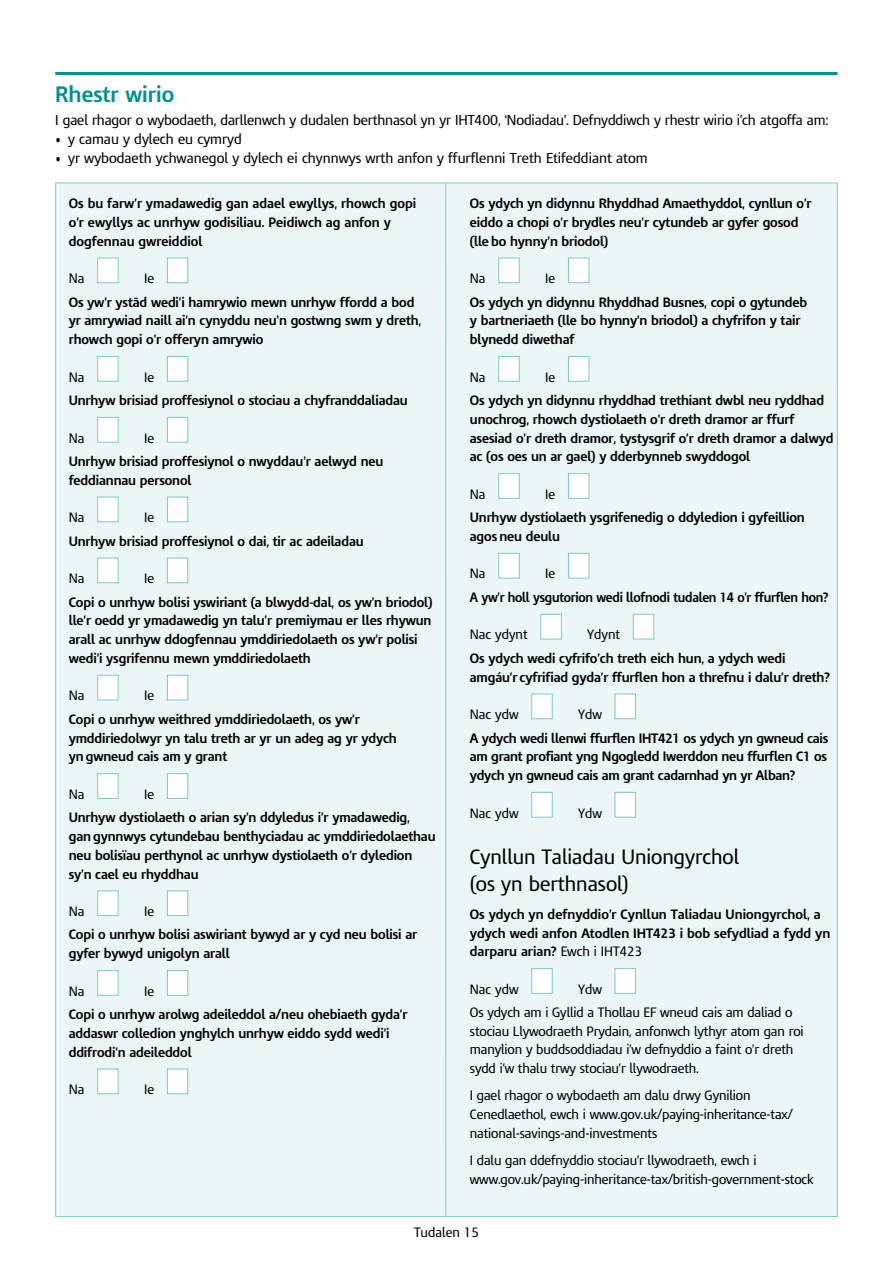
<style>
.page{position:relative;width:893px;height:1263px;background:#fff}
.page>*{position:absolute;margin:0;border:0;box-sizing:border-box;transform-origin:0 0}
.t1{font:700 21px "HMRC Modena";color:#00938b}
.t2{font:19.5px/26.2px "HMRC Modena";color:#000}
.t3{font:13.5px "HMRC Modena";letter-spacing:-.01em;color:#000}
.t4{font:700 12.75px/18.8px "HMRC Modena";letter-spacing:-.01em;color:#000}
.t5{font:12.75px/18.8px "HMRC Modena";letter-spacing:-.01em;color:#000}
.t6{font:700 12.75px "HMRC Modena";letter-spacing:-.01em;color:#000;scale:.96 1}
.s1{font-weight:400}
</style>
<div class="page">
<hr style="left:55px;top:72px;width:782px;height:3px;background:#00938b">
<div style="left:56px;top:183px;width:781px;height:1033px;background:#ebf6f6"></div>
<div style="left:97px;top:258px;width:22px;height:25px;background:#fff;border:1px solid #80c9c5"></div>
<div style="left:167px;top:258px;width:21px;height:25px;background:#fff;border:1px solid #80c9c5"></div>
<div style="left:97px;top:356px;width:22px;height:26px;background:#fff;border:1px solid #80c9c5"></div>
<div style="left:167px;top:356px;width:21px;height:26px;background:#fff;border:1px solid #80c9c5"></div>
<div style="left:97px;top:417px;width:22px;height:25px;background:#fff;border:1px solid #80c9c5"></div>
<div style="left:167px;top:417px;width:21px;height:25px;background:#fff;border:1px solid #80c9c5"></div>
<div style="left:97px;top:497px;width:22px;height:25px;background:#fff;border:1px solid #80c9c5"></div>
<div style="left:167px;top:497px;width:21px;height:25px;background:#fff;border:1px solid #80c9c5"></div>
<div style="left:97px;top:558px;width:22px;height:25px;background:#fff;border:1px solid #80c9c5"></div>
<div style="left:167px;top:558px;width:21px;height:25px;background:#fff;border:1px solid #80c9c5"></div>
<div style="left:97px;top:675px;width:22px;height:25px;background:#fff;border:1px solid #80c9c5"></div>
<div style="left:167px;top:675px;width:21px;height:25px;background:#fff;border:1px solid #80c9c5"></div>
<div style="left:97px;top:773px;width:22px;height:26px;background:#fff;border:1px solid #80c9c5"></div>
<div style="left:167px;top:773px;width:21px;height:26px;background:#fff;border:1px solid #80c9c5"></div>
<div style="left:97px;top:890px;width:22px;height:26px;background:#fff;border:1px solid #80c9c5"></div>
<div style="left:167px;top:890px;width:21px;height:26px;background:#fff;border:1px solid #80c9c5"></div>
<div style="left:97px;top:970px;width:22px;height:26px;background:#fff;border:1px solid #80c9c5"></div>
<div style="left:167px;top:970px;width:21px;height:26px;background:#fff;border:1px solid #80c9c5"></div>
<div style="left:97px;top:1069px;width:22px;height:25px;background:#fff;border:1px solid #80c9c5"></div>
<div style="left:167px;top:1069px;width:21px;height:25px;background:#fff;border:1px solid #80c9c5"></div>
<div style="left:498px;top:258px;width:22px;height:25px;background:#fff;border:1px solid #80c9c5"></div>
<div style="left:568px;top:258px;width:21px;height:25px;background:#fff;border:1px solid #80c9c5"></div>
<div style="left:498px;top:356px;width:22px;height:26px;background:#fff;border:1px solid #80c9c5"></div>
<div style="left:568px;top:356px;width:21px;height:26px;background:#fff;border:1px solid #80c9c5"></div>
<div style="left:498px;top:473px;width:22px;height:26px;background:#fff;border:1px solid #80c9c5"></div>
<div style="left:568px;top:473px;width:21px;height:26px;background:#fff;border:1px solid #80c9c5"></div>
<div style="left:498px;top:553px;width:22px;height:25px;background:#fff;border:1px solid #80c9c5"></div>
<div style="left:568px;top:553px;width:21px;height:25px;background:#fff;border:1px solid #80c9c5"></div>
<div style="left:540px;top:614px;width:22px;height:25px;background:#fff;border:1px solid #80c9c5"></div>
<div style="left:633px;top:614px;width:21px;height:25px;background:#fff;border:1px solid #80c9c5"></div>
<div style="left:531px;top:694px;width:22px;height:25px;background:#fff;border:1px solid #80c9c5"></div>
<div style="left:615px;top:694px;width:21px;height:25px;background:#fff;border:1px solid #80c9c5"></div>
<div style="left:531px;top:792px;width:22px;height:25px;background:#fff;border:1px solid #80c9c5"></div>
<div style="left:615px;top:792px;width:21px;height:25px;background:#fff;border:1px solid #80c9c5"></div>
<div style="left:531px;top:968px;width:22px;height:26px;background:#fff;border:1px solid #80c9c5"></div>
<div style="left:615px;top:968px;width:21px;height:26px;background:#fff;border:1px solid #80c9c5"></div>
<hr style="left:445px;top:183px;width:1px;height:1034px;background:#80c9c5">
<h1 class="t1" style="left:55px;top:81px;width:120px">Rhestr wirio</h1>
<p class="t3" style="left:55px;top:112px;width:775px">I gael rhagor o wybodaeth, darllenwch y dudalen berthnasol yn yr IHT400, ‘Nodiadau’. Defnyddiwch y rhestr wirio i’ch atgoffa am:</p>
<p class="t3" style="left:55px;top:131px;width:188px">• y camau y dylech eu cymryd</p>
<p class="t3" style="left:55px;top:149px;width:594px">• yr wybodaeth ychwanegol y dylech ei chynnwys wrth anfon y ffurflenni Treth Etifeddiant atom</p>
<p class="t4" style="left:69px;top:194px;width:349px">Os bu farw’r ymadawedig gan adael ewyllys, rhowch gopi o’r ewyllys ac unrhyw godisiliau. Peidiwch ag anfon y dogfennau gwreiddiol</p>
<p class="t5" style="left:69px;top:269px;width:17px">Na</p>
<p class="t5" style="left:144px;top:269px;width:12px">Ie</p>
<p class="t4" style="left:69px;top:292px;width:354px">Os yw’r ystâd wedi’i hamrywio mewn unrhyw ffordd a bod yr amrywiad naill ai’n cynyddu neu’n gostwng swm y dreth, rhowch gopi o’r offeryn amrywio</p>
<p class="t5" style="left:69px;top:367px;width:17px">Na</p>
<p class="t5" style="left:144px;top:367px;width:12px">Ie</p>
<p class="t4" style="left:69px;top:391px;width:340px">Unrhyw brisiad proffesiynol o stociau a chyfranddaliadau</p>
<p class="t5" style="left:69px;top:428px;width:17px">Na</p>
<p class="t5" style="left:144px;top:428px;width:12px">Ie</p>
<p class="t4" style="left:69px;top:452px;width:316px">Unrhyw brisiad proffesiynol o nwyddau’r aelwyd neu feddiannau personol</p>
<p class="t5" style="left:69px;top:508px;width:17px">Na</p>
<p class="t5" style="left:144px;top:508px;width:12px">Ie</p>
<p class="t4" style="left:69px;top:531px;width:296px">Unrhyw brisiad proffesiynol o dai, tir ac adeiladau</p>
<p class="t5" style="left:69px;top:569px;width:17px">Na</p>
<p class="t5" style="left:144px;top:569px;width:12px">Ie</p>
<p class="t4" style="left:69px;top:592px;width:365px">Copi o unrhyw bolisi yswiriant (a blwydd-dal, os yw’n briodol) lle’r oedd yr ymadawedig yn talu’r premiymau er lles rhywun arall ac unrhyw ddogfennau ymddiriedolaeth os yw’r polisi wedi’i ysgrifennu mewn ymddiriedolaeth</p>
<p class="t5" style="left:69px;top:686px;width:17px">Na</p>
<p class="t5" style="left:144px;top:686px;width:12px">Ie</p>
<p class="t4" style="left:69px;top:710px;width:330px">Copi o unrhyw weithred ymddiriedolaeth, os yw’r ymddiriedolwyr yn talu treth ar yr un adeg ag yr ydych yn gwneud cais am y grant</p>
<p class="t5" style="left:69px;top:785px;width:17px">Na</p>
<p class="t5" style="left:144px;top:785px;width:12px">Ie</p>
<p class="t4" style="left:69px;top:808px;width:368px">Unrhyw dystiolaeth o arian sy’n ddyledus i’r ymadawedig,<br>gan gynnwys cytundebau benthyciadau ac ymddiriedolaethau neu bolisïau perthynol ac unrhyw dystiolaeth o’r dyledion sy’n cael eu rhyddhau</p>
<p class="t5" style="left:69px;top:902px;width:17px">Na</p>
<p class="t5" style="left:144px;top:902px;width:12px">Ie</p>
<p class="t4" style="left:69px;top:925px;width:350px">Copi o unrhyw bolisi aswiriant bywyd ar y cyd neu bolisi ar gyfer bywyd unigolyn arall</p>
<p class="t5" style="left:69px;top:982px;width:17px">Na</p>
<p class="t5" style="left:144px;top:982px;width:12px">Ie</p>
<p class="t4" style="left:69px;top:1005px;width:340px">Copi o unrhyw arolwg adeileddol a/neu ohebiaeth gyda’r addaswr colledion ynghylch unrhyw eiddo sydd wedi’i ddifrodi’n adeileddol</p>
<p class="t5" style="left:69px;top:1080px;width:17px">Na</p>
<p class="t5" style="left:144px;top:1080px;width:12px">Ie</p>
<p class="t4" style="left:470px;top:194px;width:343px">Os ydych yn didynnu Rhyddhad Amaethyddol, cynllun o’r eiddo a chopi o’r brydles neu’r cytundeb ar gyfer gosod (lle bo hynny’n briodol)</p>
<p class="t5" style="left:470px;top:269px;width:17px">Na</p>
<p class="t5" style="left:545px;top:269px;width:12px">Ie</p>
<p class="t4" style="left:470px;top:292px;width:339px">Os ydych yn didynnu Rhyddhad Busnes, copi o gytundeb y bartneriaeth (lle bo hynny’n briodol) a chyfrifon y tair blynedd diwethaf</p>
<p class="t5" style="left:470px;top:367px;width:17px">Na</p>
<p class="t5" style="left:545px;top:367px;width:12px">Ie</p>
<p class="t4" style="left:470px;top:391px;width:365px">Os ydych yn didynnu rhyddhad trethiant dwbl neu ryddhad unochrog, rhowch dystiolaeth o’r dreth dramor ar ffurf asesiad o’r dreth dramor, tystysgrif o’r dreth dramor a dalwyd ac (os oes un ar gael) y dderbynneb swyddogol</p>
<p class="t5" style="left:470px;top:485px;width:17px">Na</p>
<p class="t5" style="left:545px;top:485px;width:12px">Ie</p>
<p class="t4" style="left:470px;top:508px;width:336px">Unrhyw dystiolaeth ysgrifenedig o ddyledion i gyfeillion agos neu deulu</p>
<p class="t5" style="left:470px;top:564px;width:17px">Na</p>
<p class="t5" style="left:545px;top:564px;width:12px">Ie</p>
<p class="t6" style="left:470px;top:589px;width:375px">A yw’r holl ysgutorion wedi llofnodi tudalen 14 o’r ffurflen hon?</p>
<p class="t5" style="left:470px;top:625px;width:59px">Nac ydynt</p>
<p class="t5" style="left:587px;top:625px;width:34px">Ydynt</p>
<p class="t4" style="left:470px;top:649px;width:362px">Os ydych wedi cyfrifo’ch treth eich hun, a ydych wedi amgáu’r cyfrifiad gyda’r ffurflen hon a threfnu i dalu’r dreth?</p>
<p class="t5" style="left:470px;top:705px;width:50px">Nac ydw</p>
<p class="t5" style="left:578px;top:705px;width:25px">Ydw</p>
<p class="t4" style="left:470px;top:728px;width:360px;text-align:justify">A ydych wedi llenwi ffurflen IHT421 os ydych yn gwneud cais am grant profiant yng Ngogledd Iwerddon neu ffurflen C1 os ydych yn gwneud cais am grant cadarnhad yn yr Alban?</p>
<p class="t5" style="left:470px;top:803px;width:50px">Nac ydw</p>
<p class="t5" style="left:578px;top:803px;width:25px">Ydw</p>
<h2 class="t2" style="left:470px;top:844px;width:271px">Cynllun Taliadau Uniongyrchol (os yn berthnasol)</h2>
<p class="t4" style="left:470px;top:905px;width:362px">Os ydych yn defnyddio’r Cynllun Taliadau Uniongyrchol, a ydych wedi anfon Atodlen IHT423 i bob sefydliad a fydd yn darparu arian? <span class="s1">Ewch i IHT423</span></p>
<p class="t5" style="left:470px;top:980px;width:50px">Nac ydw</p>
<p class="t5" style="left:470px;top:977px;width:324px;line-height:23px;text-indent:108px">Ydw<br>Os ydych am i Gyllid a Thollau EF wneud cais am daliad o</p>
<p class="t5" style="left:470px;top:1021px;width:335px">stociau Llywodraeth Prydain, anfonwch lythyr atom gan roi manylion y buddsoddiadau i’w defnyddio a faint o’r dreth sydd i’w thalu trwy stociau’r llywodraeth.</p>
<p class="t5" style="left:470px;top:1086px;width:324px">I gael rhagor o wybodaeth am dalu drwy Gynilion<br>Cenedlaethol, ewch i www.gov.uk/paying-inheritance-tax/ national-savings-and-investments</p>
<p class="t5" style="left:470px;top:1151px;width:345px">I dalu gan ddefnyddio stociau’r llywodraeth, ewch i www.gov.uk/paying-inheritance-tax/british-government-stock</p>
<p class="t5" style="left:414px;top:1223px;width:66px">Tudalen 15</p>
</div>
